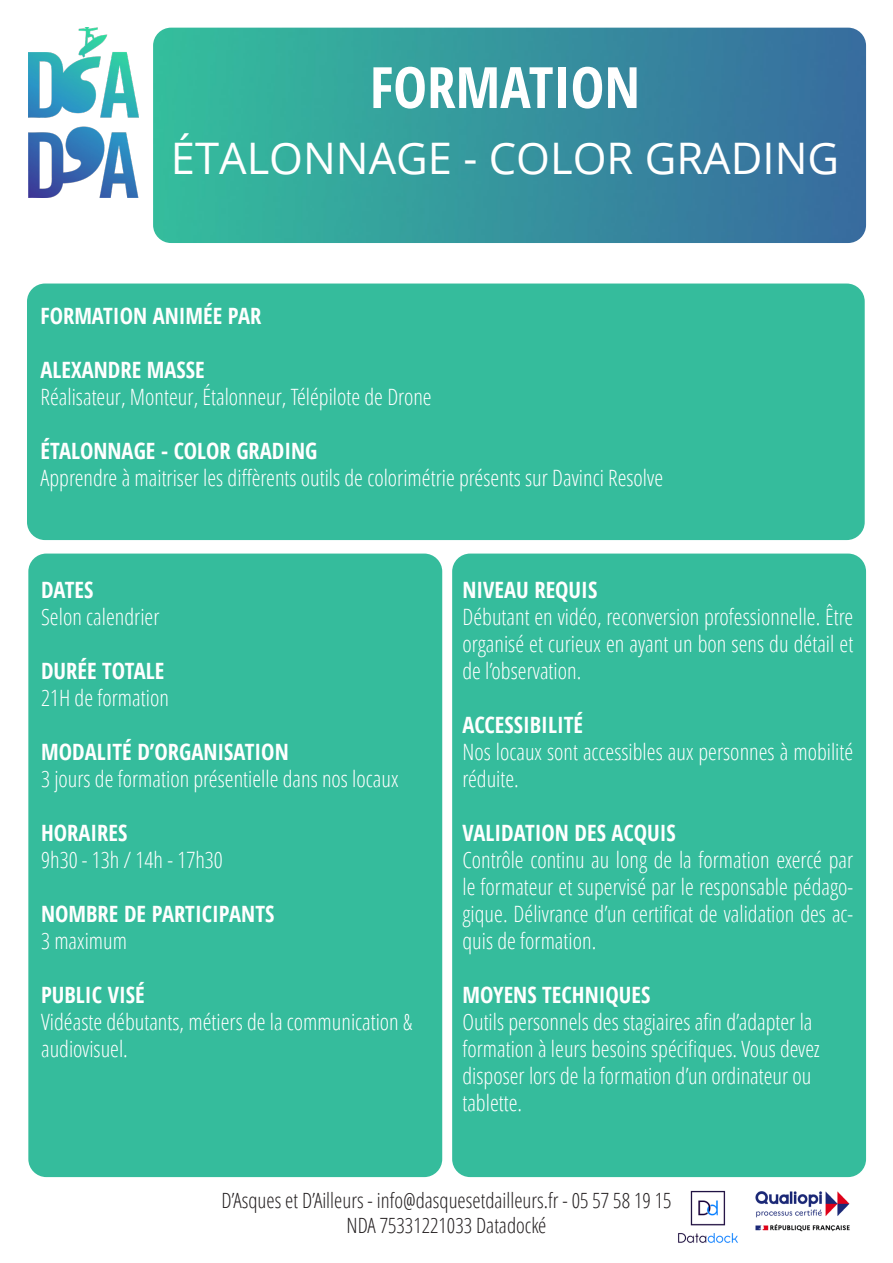
<style>
.page{position:relative;width:893px;height:1263px;background:#fff}
.page>*{position:absolute;margin:0;border:0;box-sizing:border-box;transform-origin:0 0}
.t1{font:700 condensed 57px "Open Sans";color:#fff}
.t2{font:43.5px "Open Sans";color:#fff}
.t3{font:300 condensed 22.5px/27px "Open Sans";color:#fff}
.t4{font:700 condensed 22.5px "Open Sans";color:#fff}
.t5{font:300 condensed 21px/25.2px "Open Sans";color:#231f20;text-align:center}
</style>
<div class="page">
<img style="left:678px;top:1190px;width:60px;height:53px">
<img style="left:755px;top:1191px;width:95px;height:41px">
<img style="left:28px;top:28px;width:110px;height:169px">
<img style="left:153px;top:28px;width:713px;height:215px">
<div style="left:27px;top:284px;width:838px;height:256px;background:#35bc9c;border-radius:18px"></div>
<div style="left:28px;top:554px;width:414px;height:623px;background:#35bc9c;border-radius:18px"></div>
<div style="left:452px;top:554px;width:414px;height:623px;background:#35bc9c;border-radius:18px"></div>
<p class="t1" style="left:370px;top:48px;width:272px">FORMATION</p>
<p class="t2" style="left:171px;top:128px;width:670px">ÉTALONNAGE - COLOR GRADING</p>
<p class="t4" style="left:40px;top:300px;width:223px">FORMATION ANIMÉE PAR</p>
<p class="t4" style="left:40px;top:354px;width:166px">ALEXANDRE MASSE</p>
<p class="t3" style="left:40px;top:383px;width:393px">Réalisateur, Monteur, Étalonneur, Télépilote de Drone</p>
<p class="t4" style="left:40px;top:435px;width:278px">ÉTALONNAGE - COLOR GRADING</p>
<p class="t3" style="left:40px;top:464px;width:624px">Apprendre à maitriser les diffèrents outils de colorimétrie présents sur Davinci Resolve</p>
<p class="t4" style="left:41px;top:574px;width:54px">DATES</p>
<p class="t3" style="left:41px;top:602px;width:120px">Selon calendrier</p>
<p class="t4" style="left:41px;top:655px;width:125px">DURÉE TOTALE</p>
<p class="t3" style="left:41px;top:683px;width:129px">21H de formation</p>
<p class="t4" style="left:41px;top:736px;width:249px">MODALITÉ D’ORGANISATION</p>
<p class="t3" style="left:41px;top:764px;width:359px">3 jours de formation présentielle dans nos locaux</p>
<p class="t4" style="left:41px;top:817px;width:88px">HORAIRES</p>
<p class="t3" style="left:41px;top:845px;width:183px">9h30 - 13h / 14h - 17h30</p>
<p class="t4" style="left:41px;top:898px;width:235px">NOMBRE DE PARTICIPANTS</p>
<p class="t3" style="left:41px;top:926px;width:87px">3 maximum</p>
<p class="t4" style="left:41px;top:979px;width:105px">PUBLIC VISÉ</p>
<p class="t3" style="left:41px;top:1007px;width:373px">Vidéaste débutants, métiers de la communication &amp; audiovisuel.</p>
<p class="t4" style="left:462px;top:574px;width:136px">NIVEAU REQUIS</p>
<p class="t3" style="left:462px;top:602px;width:392px;text-align:justify">Débutant en vidéo, reconversion professionnelle. Être organisé et curieux en ayant un bon sens du détail et de l’observation.</p>
<p class="t4" style="left:462px;top:709px;width:122px">ACCESSIBILITÉ</p>
<p class="t3" style="left:462px;top:737px;width:392px">Nos locaux sont accessibles aux personnes à mobilité réduite.</p>
<p class="t4" style="left:462px;top:817px;width:215px">VALIDATION DES ACQUIS</p>
<p class="t3" style="left:462px;top:845px;width:392px;text-align:justify">Contrôle continu au long de la formation exercé par le formateur et supervisé par le responsable pédago&shy;gique. Délivrance d’un certificat de validation des ac&shy;quis de formation.</p>
<p class="t4" style="left:462px;top:979px;width:189px">MOYENS TECHNIQUES</p>
<p class="t3" style="left:462px;top:1007px;width:359px">Outils personnels des stagiaires afin d’adapter la formation à leurs besoins spécifiques. Vous devez disposer lors de la formation d’un ordinateur ou tablette.</p>
<p class="t5" style="left:221px;top:1187px;width:452px">D’Asques et D’Ailleurs - info@dasquesetdailleurs.fr - 05 57 58 19 15<br>NDA 75331221033 Datadocké</p>
</div>
